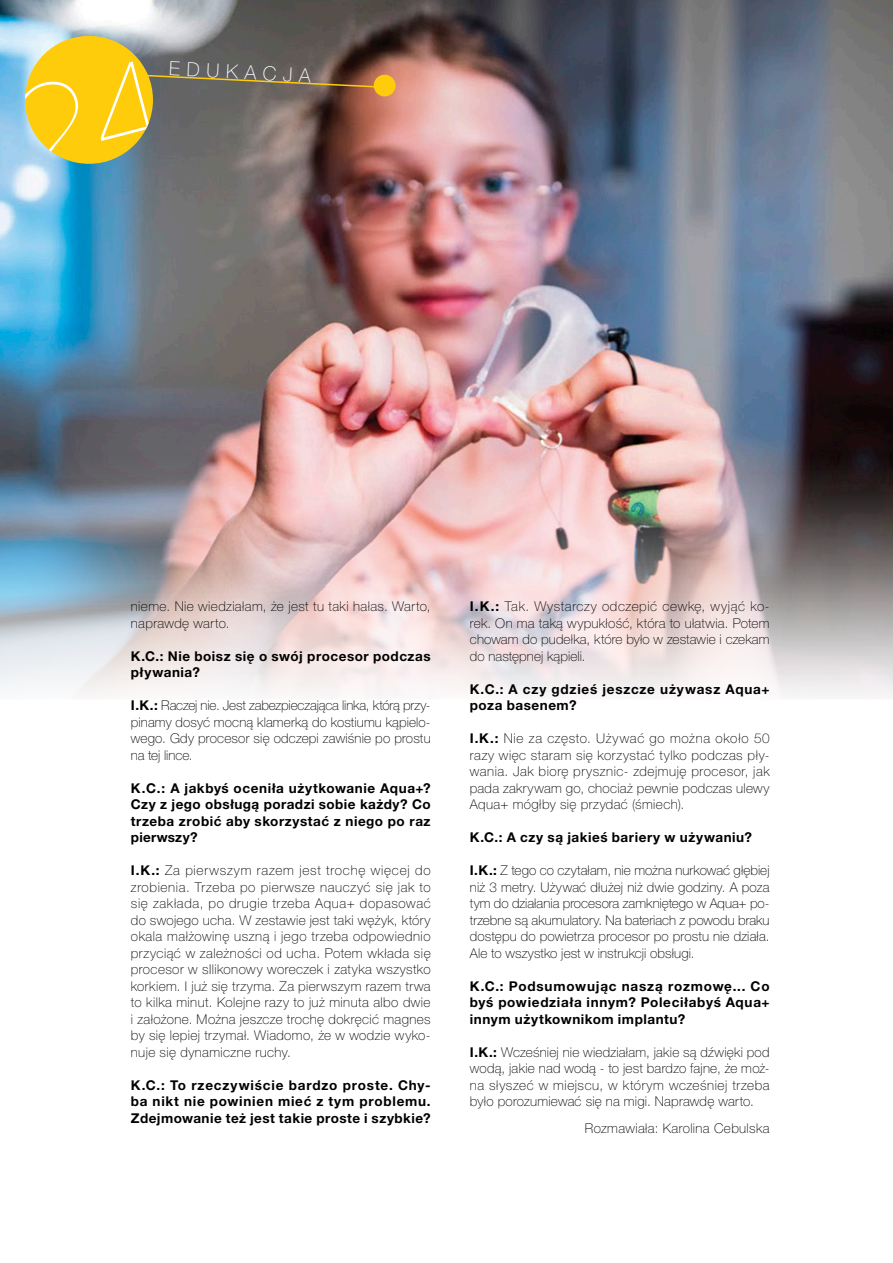
<style>
.page{position:relative;width:893px;height:1263px;background:#fff}
.page>*{position:absolute;margin:0;border:0;box-sizing:border-box;transform-origin:0 0}
.t1{font:100 19.5px "Helvetica Neue LT Pro";color:#fff}
.t2{font:100 13.5px/16.5px "Helvetica Neue LT Pro";letter-spacing:.02em;color:#000;text-align:justify}
.t3{font:700 13.5px/16.5px "Helvetica Neue LT Pro";letter-spacing:.04em;color:#000;text-align:justify}
.s1{font-weight:700}
</style>
<div class="page">
<img style="left:0;top:0;width:893px;height:695px">
<div style="left:25px;top:36px;width:128px;height:128px;background:#ffcc0b;border-radius:50%"></div>
<svg style="left:25px;top:62px;width:372px;height:90px"></svg>
<h1 class="t1" style="left:170px;top:57px;width:30px;rotate:3deg">e dukacja</h1>
<p class="t2" style="left:131px;top:598px;width:301px">nieme. Nie wiedziałam, że jest tu taki hałas. Warto, naprawdę warto.</p>
<p class="t3" style="left:131px;top:647px;width:301px">K.C.: Nie boisz się o swój procesor podczas pływania?</p>
<p class="t2" style="left:131px;top:697px;width:301px"><span class="s1">I.K.:</span> Raczej nie. Jest zabezpieczająca linka, którą przy&shy;pinamy dosyć mocną klamerką do kostiumu kąpielo&shy;wego. Gdy procesor się odczepi zawiśnie po prostu na tej lince.</p>
<p class="t3" style="left:131px;top:779px;width:301px">K.C.: A jakbyś oceniła użytkowanie Aqua+?<br>Czy z jego obsługą poradzi sobie każdy? Co trzeba zrobić aby skorzystać z niego po raz pierwszy?</p>
<p class="t2" style="left:131px;top:862px;width:301px"><span class="s1">I.K.:</span> Za pierwszym razem jest trochę więcej do zrobienia. Trzeba po pierwsze nauczyć się jak to się zakłada, po drugie trzeba Aqua+ dopasować do swojego ucha. W zestawie jest taki wężyk, który okala małżowinę uszną i jego trzeba odpowiednio przyciąć w zależności od ucha. Potem wkłada się procesor w sIlikonowy woreczek i zatyka wszystko korkiem. I już się trzyma. Za pierwszym razem trwa to kilka minut. Kolejne razy to już minuta albo dwie i założone. Można jeszcze trochę dokręcić magnes by się lepiej trzymał. Wiadomo, że w wodzie wyko&shy;nuje się dynamiczne ruchy.</p>
<p class="t3" style="left:131px;top:1076px;width:301px">K.C.: To rzeczywiście bardzo proste. Chy&shy;ba nikt nie powinien mieć z tym problemu.<br>Zdejmowanie też jest takie proste i szybkie?</p>
<p class="t2" style="left:470px;top:598px;width:301px"><span class="s1">I.K.:</span> Tak. Wystarczy odczepić cewkę, wyjąć ko&shy;rek. On ma taką wypukłość, która to ułatwia. Potem chowam do pudełka, które było w zestawie i czekam do następnej kąpieli.</p>
<p class="t3" style="left:470px;top:680px;width:301px">K.C.: A czy gdzieś jeszcze używasz Aqua+ poza basenem?</p>
<p class="t2" style="left:470px;top:730px;width:301px"><span class="s1">I.K.:</span> Nie za często. Używać go można około 50 razy więc staram się korzystać tylko podczas pły&shy;wania. Jak biorę prysznic- zdejmuję procesor, jak pada zakrywam go, chociaż pewnie podczas ulewy Aqua+ mógłby się przydać (śmiech).</p>
<p class="t3" style="left:470px;top:829px;width:284px">K.C.: A czy są jakieś bariery w używaniu?</p>
<p class="t2" style="left:470px;top:862px;width:301px"><span class="s1">I.K.:</span> Z tego co czytałam, nie można nurkować głębiej niż 3 metry. Używać dłużej niż dwie godziny. A poza tym do działania procesora zamkniętego w Aqua+ po&shy;trzebne są akumulatory. Na bateriach z powodu braku dostępu do powietrza procesor po prostu nie działa.<br>Ale to wszystko jest w instrukcji obsługi.</p>
<p class="t3" style="left:470px;top:977px;width:301px">K.C.: Podsumowując naszą rozmowę... Co byś powiedziała innym? Poleciłabyś Aqua+ innym użytkownikom implantu?</p>
<p class="t2" style="left:470px;top:1044px;width:301px"><span class="s1">I.K.:</span> Wcześniej nie wiedziałam, jakie są dźwięki pod wodą, jakie nad wodą - to jest bardzo fajne, że moż&shy;na słyszeć w miejscu, w którym wcześniej trzeba było porozumiewać się na migi. Naprawdę warto.</p>
<p class="t2" style="left:585px;top:1120px;width:186px">Rozmawiała: Karolina Cebulska</p>
</div>
